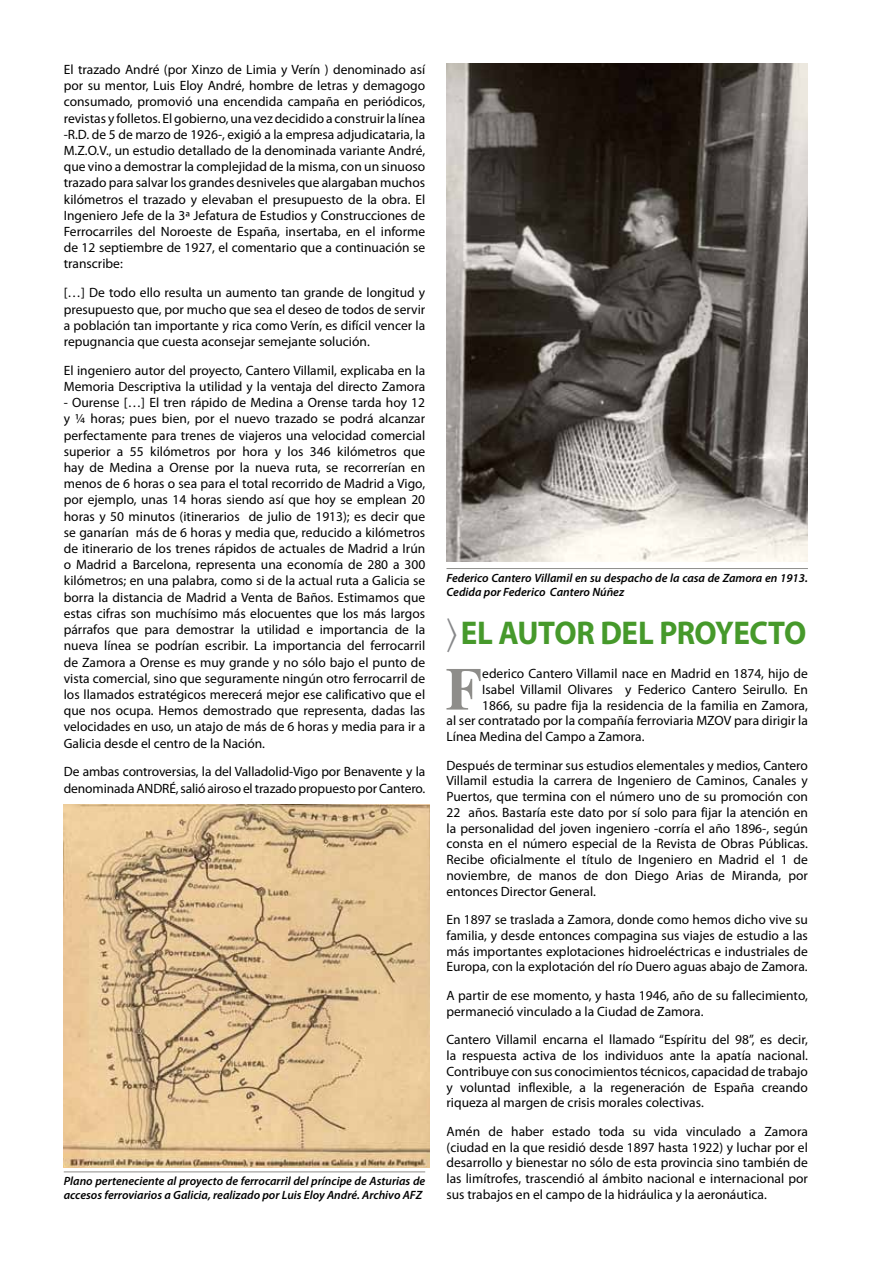
<style>
.page{position:relative;width:893px;height:1263px;background:#fff}
.page>*{position:absolute;margin:0;border:0;box-sizing:border-box;transform-origin:0 0}
.t1{font:700 60.15px "Times";color:#8e8d8a}
.t2{font:700 33px "Myriad Pro";letter-spacing:-.015em;color:#46992b;scale:.94 1}
.t3{font:13.5px/16.2px "Myriad Pro";color:#000;text-align:justify}
.t4{font:italic 600 12px/14.4px "Myriad Pro";color:#000}
</style>
<div class="page">
<img style="left:446px;top:64px;width:362px;height:497px">
<img style="left:64px;top:804px;width:365px;height:363px">
<hr style="left:446px;top:568px;width:362px;height:1px;background:#8e8d8a">
<hr style="left:64px;top:1171px;width:361px;height:1px;background:#8e8d8a">
<p class="t3" style="left:64px;top:61px;width:363px">El trazado André (por Xinzo de Limia y Verín ) denominado así por su mentor, Luis Eloy André, hombre de letras y demagogo consumado, promovió una encendida campaña en periódicos, revistas y folletos. El gobierno, una vez decidido a construir la línea -R.D. de 5 de marzo de 1926-, exigió a la empresa adjudicataria, la M.Z.O.V., un estudio detallado de la denominada variante André, que vino a demostrar la complejidad de la misma, con un sinuoso trazado para salvar los grandes desniveles que alargaban muchos kilómetros el trazado y elevaban el presupuesto de la obra. El Ingeniero Jefe de la 3ª Jefatura de Estudios y Construcciones de Ferrocarriles del Noroeste de España, insertaba, en el informe de 12 septiembre de 1927, el comentario que a continuación se transcribe:</p>
<p class="t3" style="left:64px;top:284px;width:363px">[…] De todo ello resulta un aumento tan grande de longitud y presupuesto que, por mucho que sea el deseo de todos de servir a población tan importante y rica como Verín, es difícil vencer la repugnancia que cuesta aconsejar semejante solución.</p>
<p class="t3" style="left:64px;top:362px;width:363px">El ingeniero autor del proyecto, Cantero Villamil, explicaba en la<br>Memoria Descriptiva la utilidad y la ventaja del directo Zamora</p>
<p class="t3" style="left:64px;top:394px;width:363px">- Ourense […] El tren rápido de Medina a Orense tarda hoy 12 y ¼ horas; pues bien, por el nuevo trazado se podrá alcanzar perfectamente para trenes de viajeros una velocidad comercial superior a 55 kilómetros por hora y los 346 kilómetros que hay de Medina a Orense por la nueva ruta, se recorrerían en menos de 6 horas o sea para el total recorrido de Madrid a Vigo, por ejemplo, unas 14 horas siendo así que hoy se emplean 20 horas y 50 minutos (itinerarios de julio de 1913); es decir que se ganarían más de 6 horas y media que, reducido a kilómetros de itinerario de los trenes rápidos de actuales de Madrid a Irún o Madrid a Barcelona, representa una economía de 280 a 300 kilómetros; en una palabra, como si de la actual ruta a Galicia se borra la distancia de Madrid a Venta de Baños. Estimamos que estas cifras son muchísimo más elocuentes que los más largos párrafos que para demostrar la utilidad e importancia de la nueva línea se podrían escribir. La importancia del ferrocarril de Zamora a Orense es muy grande y no sólo bajo el punto de vista comercial, sino que seguramente ningún otro ferrocarril de los llamados estratégicos merecerá mejor ese calificativo que el que nos ocupa. Hemos demostrado que representa, dadas las velocidades en uso, un atajo de más de 6 horas y media para ir a Galicia desde el centro de la Nación.</p>
<p class="t3" style="left:64px;top:764px;width:363px">De ambas controversias, la del Valladolid-Vigo por Benavente y la denominada ANDRÉ, salió airoso el trazado propuesto por Cantero.</p>
<p class="t4" style="left:64px;top:1173px;width:363px">Plano perteneciente al proyecto de ferrocarril del príncipe de Asturias de accesos ferroviarios a Galicia, realizado por Luis Eloy André. Archivo AFZ</p>
<p class="t4" style="left:446px;top:570px;width:363px">Federico Cantero Villamil en su despacho de la casa de Zamora en 1913.<br>Cedida por Federico Cantero Núñez</p>
<h2 class="t2" style="left:461px;top:612px;width:369px">EL AUTOR DEL PROYECTO</h2>
<h1 class="t1" style="left:445px;top:632px;width:38px">F</h1>
<p class="t3" style="left:482px;top:665px;width:327px">ederico Cantero Villamil nace en Madrid en 1874, hijo de</p>
<p class="t3" style="left:482px;top:681px;width:327px">Isabel Villamil Olivares y Federico Cantero Seirullo. En</p>
<p class="t3" style="left:482px;top:697px;width:327px">1866, su padre fija la residencia de la familia en Zamora,</p>
<p class="t3" style="left:446px;top:712px;width:363px">al ser contratado por la compañía ferroviaria MZOV para dirigir la</p>
<p class="t3" style="left:446px;top:728px;width:200px">Línea Medina del Campo a Zamora.</p>
<p class="t3" style="left:446px;top:757px;width:363px;line-height:15.8px">Después de terminar sus estudios elementales y medios, Cantero Villamil estudia la carrera de Ingeniero de Caminos, Canales y Puertos, que termina con el número uno de su promoción con 22 años. Bastaría este dato por sí solo para fijar la atención en la personalidad del joven ingeniero -corría el año 1896-, según consta en el número especial de la Revista de Obras Públicas.<br>Recibe oficialmente el título de Ingeniero en Madrid el 1 de noviembre, de manos de don Diego Arias de Miranda, por entonces Director General.</p>
<p class="t3" style="left:446px;top:911px;width:363px;line-height:15.8px">En 1897 se traslada a Zamora, donde como hemos dicho vive su familia, y desde entonces compagina sus viajes de estudio a las más importantes explotaciones hidroeléctricas e industriales de Europa, con la explotación del río Duero aguas abajo de Zamora.</p>
<p class="t3" style="left:446px;top:987px;width:363px;line-height:15.8px">A partir de ese momento, y hasta 1946, año de su fallecimiento, permaneció vinculado a la Ciudad de Zamora.</p>
<p class="t3" style="left:446px;top:1032px;width:363px;line-height:15.8px">Cantero Villamil encarna el llamado “Espíritu del 98”, es decir, la respuesta activa de los individuos ante la apatía nacional.<br>Contribuye con sus conocimientos técnicos, capacidad de trabajo y voluntad inflexible, a la regeneración de España creando riqueza al margen de crisis morales colectivas.</p>
<p class="t3" style="left:446px;top:1123px;width:363px;line-height:15.8px">Amén de haber estado toda su vida vinculado a Zamora (ciudad en la que residió desde 1897 hasta 1922) y luchar por el desarrollo y bienestar no sólo de esta provincia sino también de las limítrofes, trascendió al ámbito nacional e internacional por sus trabajos en el campo de la hidráulica y la aeronáutica.</p>
</div>
